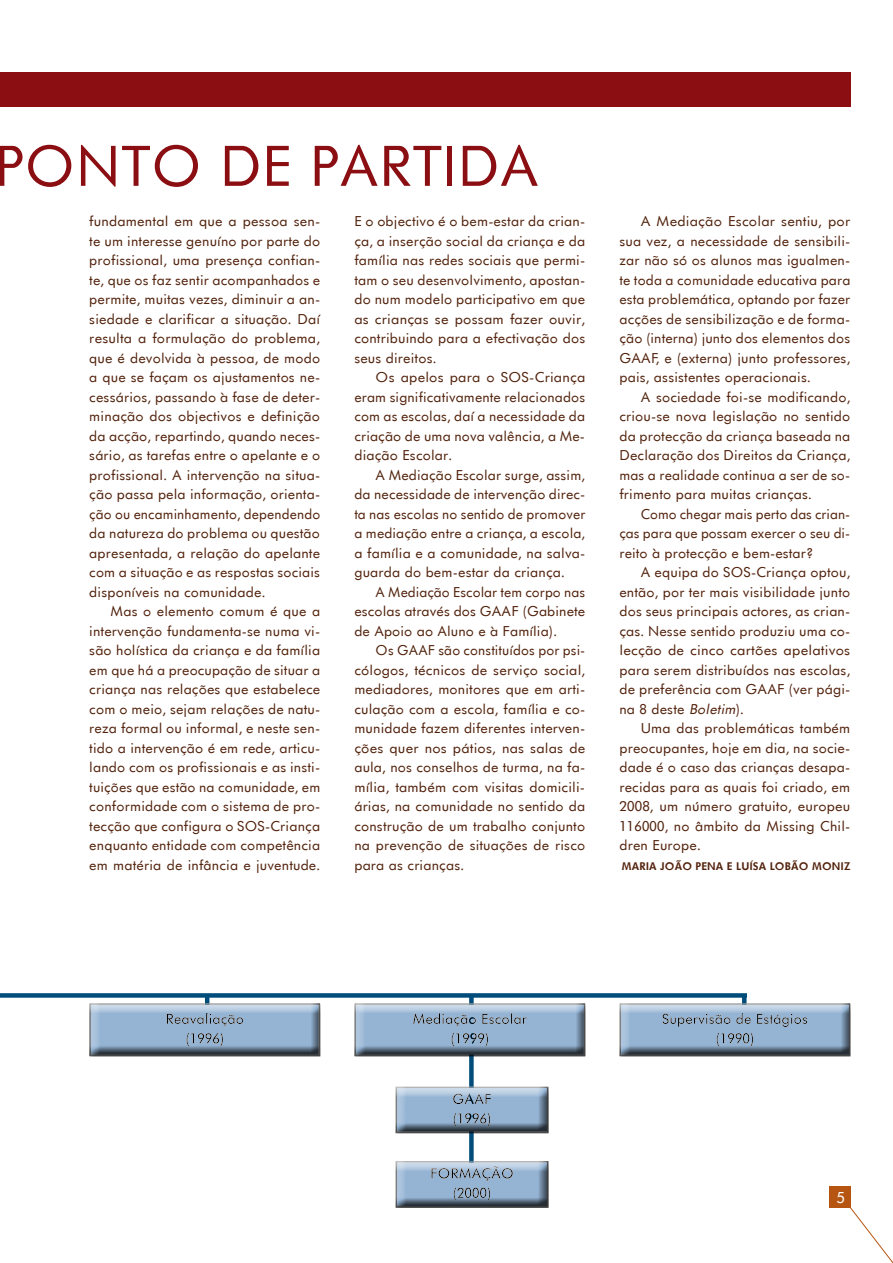
<style>
.page{position:relative;width:893px;height:1263px;background:#fff}
.page>*{position:absolute;margin:0;border:0;box-sizing:border-box;transform-origin:0 0}
.t1{font:54px "Futurist";color:#8b0e13}
.t2{font:15px "Futurist";color:#fff}
.t3{font:13.5px/19.5px "Futurist";color:#51210b;text-align:justify}
.t4{font:700 10.5px "Futurist";color:#51210b}
.s1{font-style:italic}
</style>
<div class="page">
<div style="left:829px;top:1186px;width:21px;height:22px;background:#b65511"></div>
<svg style="left:850px;top:1207px;width:43px;height:56px"></svg>
<div style="left:0;top:993px;width:747px;height:5px;background:#004d7b"></div>
<hr style="left:205px;top:995px;width:4px;height:19px;background:#004d7b">
<div style="left:469px;top:995px;width:5px;height:173px;background:#004d7b"></div>
<hr style="left:742px;top:995px;width:4px;height:19px;background:#004d7b">
<div style="left:0;top:72px;width:850px;height:34px;background:#8b0e13"></div>
<div style="left:394px;top:1159px;width:156px;height:45px;background:#fff"></div>
<div style="left:394px;top:1161px;width:156px;height:47px;background:#000;opacity:.75"></div>
<div style="left:394px;top:1084px;width:156px;height:45px;background:#fff"></div>
<div style="left:394px;top:1086px;width:156px;height:48px;background:#000;opacity:.75"></div>
<div style="left:89px;top:1001px;width:234px;height:52px;background:#fff"></div>
<div style="left:89px;top:1003px;width:234px;height:53px;background:#000;opacity:.75"></div>
<div style="left:354px;top:1001px;width:234px;height:52px;background:#fff"></div>
<div style="left:354px;top:1003px;width:234px;height:53px;background:#000;opacity:.75"></div>
<div style="left:619px;top:1001px;width:234px;height:52px;background:#fff"></div>
<div style="left:619px;top:1003px;width:234px;height:53px;background:#000;opacity:.75"></div>
<h1 class="t1" style="left:-6px;top:132px;width:41px">ponto</h1>
<h1 class="t1" style="left:220px;top:132px;width:119px">de parti</h1>
<h1 class="t1" style="left:458px;top:132px;width:77px">da</h1>
<p class="t3" style="left:89px;top:211px;width:233px">fundamental em que a pessoa sen&shy;te um interesse genuíno por parte do profissional, uma presença confian&shy;te, que os faz sentir acompanhados e permite, muitas vezes, diminuir a an&shy;siedade e clarificar a situação. Daí resulta a formulação do problema, que é devolvida à pessoa, de modo a que se façam os ajustamentos ne&shy;cessários, passando à fase de deter&shy;minação dos objectivos e definição da acção, repartindo, quando neces&shy;sário, as tarefas entre o apelante e o profissional. A intervenção na situa&shy;ção passa pela informação, orienta&shy;ção ou encaminhamento, dependendo da natureza do problema ou questão apresentada, a relação do apelante com a situação e as respostas sociais disponíveis na comunidade.</p>
<p class="t3" style="left:89px;top:601px;width:233px;text-indent:21px">Mas o elemento comum é que a intervenção fundamenta-se numa vi&shy;são holística da criança e da família em que há a preocupação de situar a criança nas relações que estabelece com o meio, sejam relações de natu&shy;reza formal ou informal, e neste sen&shy;tido a intervenção é em rede, articu&shy;lando com os profissionais e as insti&shy;tuições que estão na comunidade, em conformidade com o sistema de pro&shy;tecção que configura o SOS-Criança enquanto entidade com competência em matéria de infância e juventude.</p>
<p class="t3" style="left:354px;top:211px;width:233px">E o objectivo é o bem-estar da crian&shy;ça, a inserção social da criança e da família nas redes sociais que permi&shy;tam o seu desenvolvimento, apostan&shy;do num modelo participativo em que as crianças se possam fazer ouvir, contribuindo para a efectivação dos seus direitos.</p>
<p class="t3" style="left:354px;top:367px;width:233px;text-indent:21px">Os apelos para o SOS-Criança eram significativamente relacionados com as escolas, daí a necessidade da criação de uma nova valência, a Me&shy;diação Escolar.</p>
<p class="t3" style="left:354px;top:465px;width:233px;text-indent:21px">A Mediação Escolar surge, assim, da necessidade de intervenção direc&shy;ta nas escolas no sentido de promover a mediação entre a criança, a escola, a família e a comunidade, na salva&shy;guarda do bem-estar da criança.</p>
<p class="t3" style="left:354px;top:582px;width:233px;text-indent:21px">A Mediação Escolar tem corpo nas escolas através dos GAAF (Gabinete de Apoio ao Aluno e à Família).</p>
<p class="t3" style="left:354px;top:640px;width:233px;text-indent:21px">Os GAAF são constituídos por psi&shy;cólogos, técnicos de serviço social, mediadores, monitores que em arti&shy;culação com a escola, família e co&shy;munidade fazem diferentes interven&shy;ções quer nos pátios, nas salas de aula, nos conselhos de turma, na fa&shy;mília, também com visitas domicili&shy;árias, na comunidade no sentido da construção de um trabalho conjunto na prevenção de situações de risco para as crianças.</p>
<p class="t3" style="left:619px;top:211px;width:233px;text-indent:21px">A Mediação Escolar sentiu, por sua vez, a necessidade de sensibili&shy;zar não só os alunos mas igualmen&shy;te toda a comunidade educativa para esta problemática, optando por fazer acções de sensibilização e de forma&shy;ção (interna) junto dos elementos dos GAAF, e (externa) junto professores, pais, assistentes operacionais.</p>
<p class="t3" style="left:619px;top:387px;width:233px;text-indent:21px">A sociedade foi-se modificando, criou-se nova legislação no sentido da protecção da criança baseada na Declaração dos Direitos da Criança, mas a realidade continua a ser de so&shy;frimento para muitas crianças.</p>
<p class="t3" style="left:619px;top:504px;width:232px;text-indent:21px">Como chegar mais perto das crian&shy;ças para que possam exercer o seu di&shy;reito à protecção e bem-estar?</p>
<p class="t3" style="left:619px;top:562px;width:233px;text-indent:21px">A equipa do SOS-Criança optou, então, por ter mais visibilidade junto dos seus principais actores, as crian&shy;ças. Nesse sentido produziu uma co&shy;lecção de cinco cartões apelativos para serem distribuídos nas escolas, de preferência com GAAF (ver pági&shy;n a 8 d este <span class="s1">Boletim</span>) .</p>
<p class="t3" style="left:619px;top:718px;width:233px;text-indent:21px">Uma das problemáticas também preocupantes, hoje em dia, na socie&shy;dade é o caso das crianças desapa&shy;recidas para as quais foi criado, em 2008, um número gratuito, europeu 116000, no âmbito da Missing Chil&shy;dren Europe.</p>
<p class="t4" style="left:622px;top:859px;width:230px">MARIA JOÃO PENA E LUÍSA LOBÃO MONIZ</p>
<p class="t2" style="left:837px;top:1188px;width:10px">5</p>
</div>
